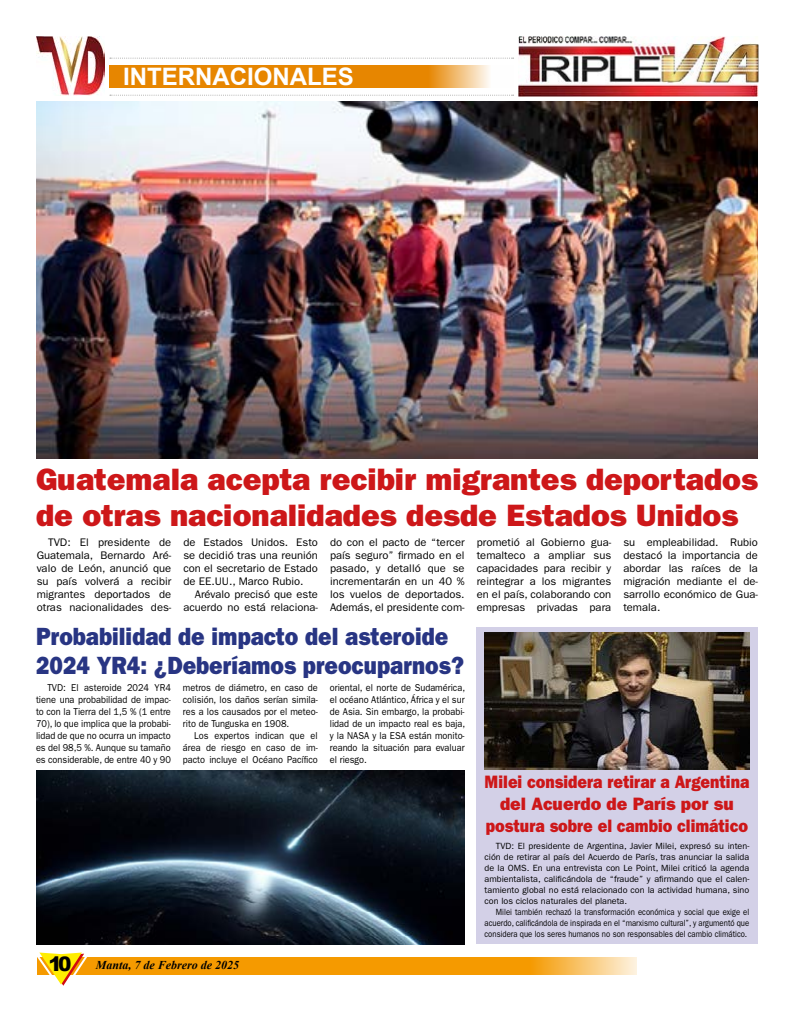
<style>
.page{position:relative;width:794px;height:1021px;background:#fff}
.page>*{position:absolute;margin:0;border:0;box-sizing:border-box;transform-origin:0 0}
.t1{font:31px/36px "ITC Franklin Gothic Std Hvy";color:#cd1719}
.t2{font:25px/29px "ITC Franklin Gothic Std Hvy";color:#283583;scale:.9 1}
.t3{font:700 24px "Arial";color:#fff}
.t4{font:18px/22px "ITC Franklin Gothic Std Hvy";color:#cd1719;text-align:center;scale:.89 1}
.t5{font:italic 700 12px "Times New Roman";color:#000}
.t6{font:11px/13px "ITC Franklin Gothic Std";color:#000;text-align:justify}
.t7{font:10px/12px "ITC Franklin Gothic Std";color:#000;text-align:justify;scale:.92 1}
.t8{font:9px/11px "ITC Franklin Gothic Std";color:#000;text-align:justify}
.t9{font:9px/11px "ITC Franklin Gothic Std";color:#000;text-align:justify;scale:.86 1}
.s1{font-family:"Arial";font-weight:900;font-style:normal;font-size:20px}
</style>
<div class="page">
<svg style="left:89px;top:957px;width:547px;height:17px;fill:#f59a00"></svg>
<svg style="left:37px;top:952px;width:52px;height:33px"></svg>
<svg style="left:110px;top:95px;width:403px;height:1px"></svg>
<svg style="left:109px;top:65px;width:380px;height:23px;fill:#e78600"></svg>
<svg style="left:110px;top:58px;width:403px;height:1px"></svg>
<img style="left:36px;top:36px;width:68px;height:60px">
<img style="left:519px;top:36px;width:239px;height:60px">
<img style="left:37px;top:101px;width:721px;height:358px">
<img style="left:36px;top:770px;width:429px;height:174px">
<div style="left:477px;top:627px;width:281px;height:317px;background:#d3d0e7"></div>
<img style="left:484px;top:632px;width:265px;height:137px">
<h3 class="t3" style="left:123px;top:60px;width:232px">INTERNACIONALES</h3>
<h1 class="t1" style="left:36px;top:461px;width:723px">Guatemala acepta recibir migrantes deportados de otras nacionalidades desde Estados Unidos</h1>
<p class="t6" style="left:37px;top:535px;width:136px;text-indent:11px">TVD: El presidente de Guatemala, Bernardo Aré&shy;valo de León, anunció que su país volverá a recibir migrantes deportados de otras nacionalidades des-</p>
<p class="t6" style="left:183px;top:535px;width:136px">de Estados Unidos. Esto se decidió tras una reunión con el secretario de Estado de EE.UU., Marco Rubio.</p>
<p class="t6" style="left:183px;top:587px;width:136px;text-align:right">Arévalo precisó que este acuerdo no está relaciona-</p>
<p class="t6" style="left:330px;top:535px;width:136px">do con el pacto de “tercer país seguro” firmado en el pasado, y detalló que se incrementarán en un 40 % los vuelos de deportados.<br>Además, el presidente com-</p>
<p class="t6" style="left:477px;top:535px;width:136px">prometió al Gobierno gua&shy;temalteco a ampliar sus capacidades para recibir y reintegrar a los migrantes en el país, colaborando con empresas privadas para</p>
<p class="t6" style="left:623px;top:535px;width:136px">su empleabilidad. Rubio destacó la importancia de abordar las raíces de la migración mediante el de&shy;sarrollo económico de Gua&shy;temala.</p>
<h2 class="t2" style="left:36px;top:621px;width:477px">Probabilidad de impacto del asteroide<br>2024 YR4: ¿Deberíamos preocuparnos?</h2>
<p class="t7" style="left:36px;top:681px;width:148px;text-indent:11px">TVD: El asteroide 2024 YR4 tiene una probabilidad de impac&shy;to con la Tierra del 1,5 % (1 entre 70), lo que implica que la probabi&shy;lidad de que no ocurra un impacto es del 98,5 %. Aunque su tamaño es considerable, de entre 40 y 90</p>
<p class="t7" style="left:183px;top:681px;width:148px">metros de diámetro, en caso de colisión, los daños serían simila&shy;res a los causados por el meteo&shy;rito de Tunguska en 1908.</p>
<p class="t7" style="left:183px;top:729px;width:148px;text-indent:11px">Los expertos indican que el área de riesgo en caso de im&shy;pacto incluye el Océano Pacífico</p>
<p class="t7" style="left:330px;top:681px;width:149px">oriental, el norte de Sudamérica, el océano Atlántico, África y el sur de Asia. Sin embargo, la probabi&shy;lidad de un impacto real es baja, y la NASA y la ESA están monito&shy;reando la situación para evaluar el riesgo.</p>
<p class="t5" style="left:49px;top:956px;width:192px"><span class="s1">10</span> Manta, 7 de Febrero de 2025</p>
<h3 class="t4" style="left:484px;top:771px;width:299px">Milei considera retirar a Argentina del Acuerdo de París por su postura sobre el cambio climático</h3>
<p class="t8" style="left:484px;top:840px;width:266px;text-indent:11px">TVD: El presidente de Argentina, Javier Milei, expresó su inten&shy;ción de retirar al país del Acuerdo de París, tras anunciar la salida de la OMS. En una entrevista con Le Point, Milei criticó la agenda ambientalista, calificándola de “fraude” y afirmando que el calen&shy;tamiento global no está relacionado con la actividad humana, sino con los ciclos naturales del planeta.</p>
<p class="t9" style="left:484px;top:906px;width:309px;text-indent:11px">Milei también rechazó la transformación económica y social que exige el acuerdo, calificándola de inspirada en el “marxismo cultural”, y argumentó que considera que los seres humanos no son responsables del cambio climático.</p>
</div>
